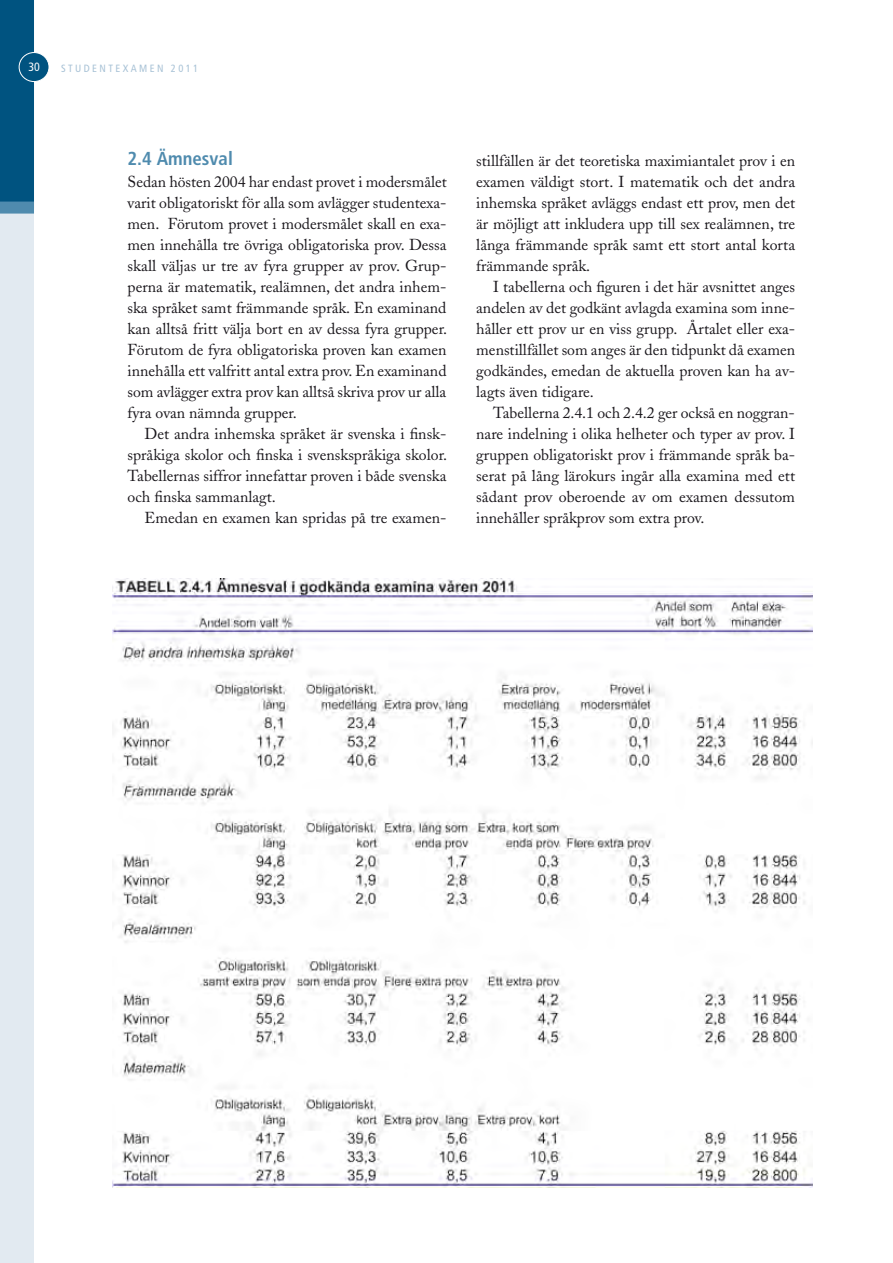
<style>
.page{position:relative;width:893px;height:1263px;background:#fff}
.page>*{position:absolute;margin:0;border:0;box-sizing:border-box;transform-origin:0 0}
.t1{font:700 condensed 18.75px "Frutiger";color:#4f8bae}
.t2{font:15.75px/21px "Adobe Caslon";color:#1a171c;text-align:justify}
.t3{font:condensed 12px "Frutiger";color:#fff}
.t4{font:condensed 10.5px "Frutiger";letter-spacing:.23em;color:#a8c2d6}
</style>
<div class="page">
<div style="left:0;top:0;width:34px;height:1263px;background:#e2eaf1"></div>
<div style="left:0;top:0;width:34px;height:202px;background:#005380"></div>
<div style="left:0;top:202px;width:34px;height:12px;background:#4f8bae"></div>
<div style="left:19px;top:53px;width:30px;height:29px;background:#005380;border-radius:50%"></div>
<div style="left:19px;top:52px;width:30px;height:30px;border:1px solid #fff;border-radius:50%"></div>
<img style="left:113px;top:578px;width:700px;height:610px">
<p class="t3" style="left:28px;top:60px;width:13px">30</p>
<p class="t4" style="left:61px;top:63px;width:139px">STUDENTEXAMEN 2011</p>
<p class="t1" style="left:128px;top:147px;width:107px">2.4 Ämnesval</p>
<p class="t2" style="left:128px;top:171px;width:321px">Sedan hösten 2004 har endast provet i modersmålet varit obligatoriskt för alla som avlägger studentexa&shy;men. Förutom provet i modersmålet skall en exa&shy;men innehålla tre övriga obligatoriska prov. Dessa skall väljas ur tre av fyra grupper av prov. Grup&shy;perna är matematik, realämnen, det andra inhem&shy;ska språket samt främmande språk. En examinand kan alltså fritt välja bort en av dessa fyra grupper.<br>Förutom de fyra obligatoriska proven kan examen innehålla ett valfritt antal extra prov. En examinand som avlägger extra prov kan alltså skriva prov ur alla fyra ovan nämnda grupper.</p>
<p class="t2" style="left:128px;top:423px;width:321px;text-indent:17px">Det andra inhemska språket är svenska i finsk&shy;språkiga skolor och finska i svenskspråkiga skolor.<br>Tabellernas siffror innefattar proven i både svenska och finska sammanlagt.</p>
<p class="t2" style="left:145px;top:507px;width:303px">Emedan en examen kan spridas på tre examen-</p>
<p class="t2" style="left:476px;top:150px;width:320px">stillfällen är det teoretiska maximiantalet prov i en examen väldigt stort. I matematik och det andra inhemska språket avläggs endast ett prov, men det är möjligt att inkludera upp till sex realämnen, tre långa främmande språk samt ett stort antal korta främmande språk.</p>
<p class="t2" style="left:476px;top:276px;width:320px;text-indent:17px">I tabellerna och figuren i det här avsnittet anges andelen av det godkänt avlagda examina som inne&shy;håller ett prov ur en viss grupp. Årtalet eller exa&shy;menstillfället som anges är den tidpunkt då examen godkändes, emedan de aktuella proven kan ha av&shy;lagts även tidigare.</p>
<p class="t2" style="left:476px;top:402px;width:320px;text-indent:17px">Tabellerna 2.4.1 och 2.4.2 ger också en noggran&shy;nare indelning i olika helheter och typer av prov. I gruppen obligatoriskt prov i främmande språk ba&shy;serat på lång lärokurs ingår alla examina med ett sådant prov oberoende av om examen dessutom innehåller språkprov som extra prov.</p>
</div>
